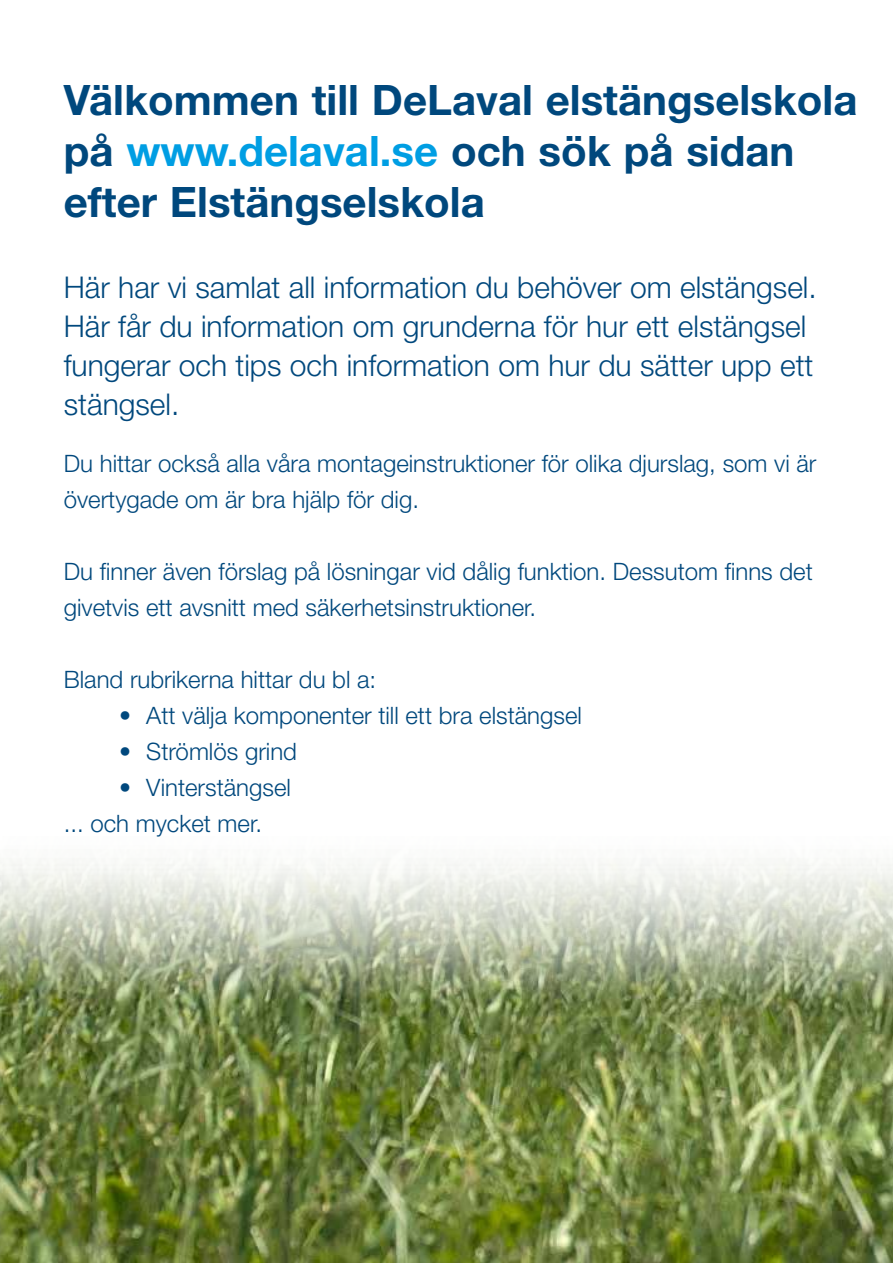
<style>
.page{position:relative;width:893px;height:1263px;background:#fff}
.page>*{position:absolute;margin:0;border:0;box-sizing:border-box;transform-origin:0 0}
.t1{font:700 42px/51px "Helvetica Neue LT Std";color:#00487d}
.t2{font:300 30px/39px "Helvetica Neue LT Std";color:#00487d}
.t3{font:300 24px/36px "Helvetica Neue LT Std";color:#00487d}
.s1{color:#009ee3}
</style>
<div class="page">
<img style="left:0;top:858px;width:893px;height:405px">
<h1 class="t1" style="left:64px;top:74px;width:795px">Välkommen till DeLaval elstängselskola på <span class="s1">www.delaval.se</span> och sök på sidan efter Elstängselskola</h1>
<p class="t2" style="left:64px;top:267px;width:754px">Här har vi samlat all information du behöver om elstängsel.<br>Här får du information om grunderna för hur ett elstängsel fungerar och tips och information om hur du sätter upp ett stängsel.</p>
<p class="t3" style="left:64px;top:445px;width:754px">Du hittar också alla våra montageinstruktioner för olika djurslag, som vi är övertygade om är bra hjälp för dig.</p>
<p class="t3" style="left:64px;top:553px;width:750px">Du finner även förslag på lösningar vid dålig funktion. Dessutom finns det givetvis ett avsnitt med säkerhetsinstruktioner.</p>
<p class="t3" style="left:64px;top:661px;width:314px">Bland rubrikerna hittar du bl a:</p>
<p class="t3" style="left:119px;top:697px;width:464px">• Att välja komponenter till ett bra elstängsel</p>
<p class="t3" style="left:119px;top:733px;width:179px">• Strömlös grind</p>
<p class="t3" style="left:64px;top:769px;width:229px;text-indent:56px">• Vinterstängsel ... och mycket mer.</p>
</div>
